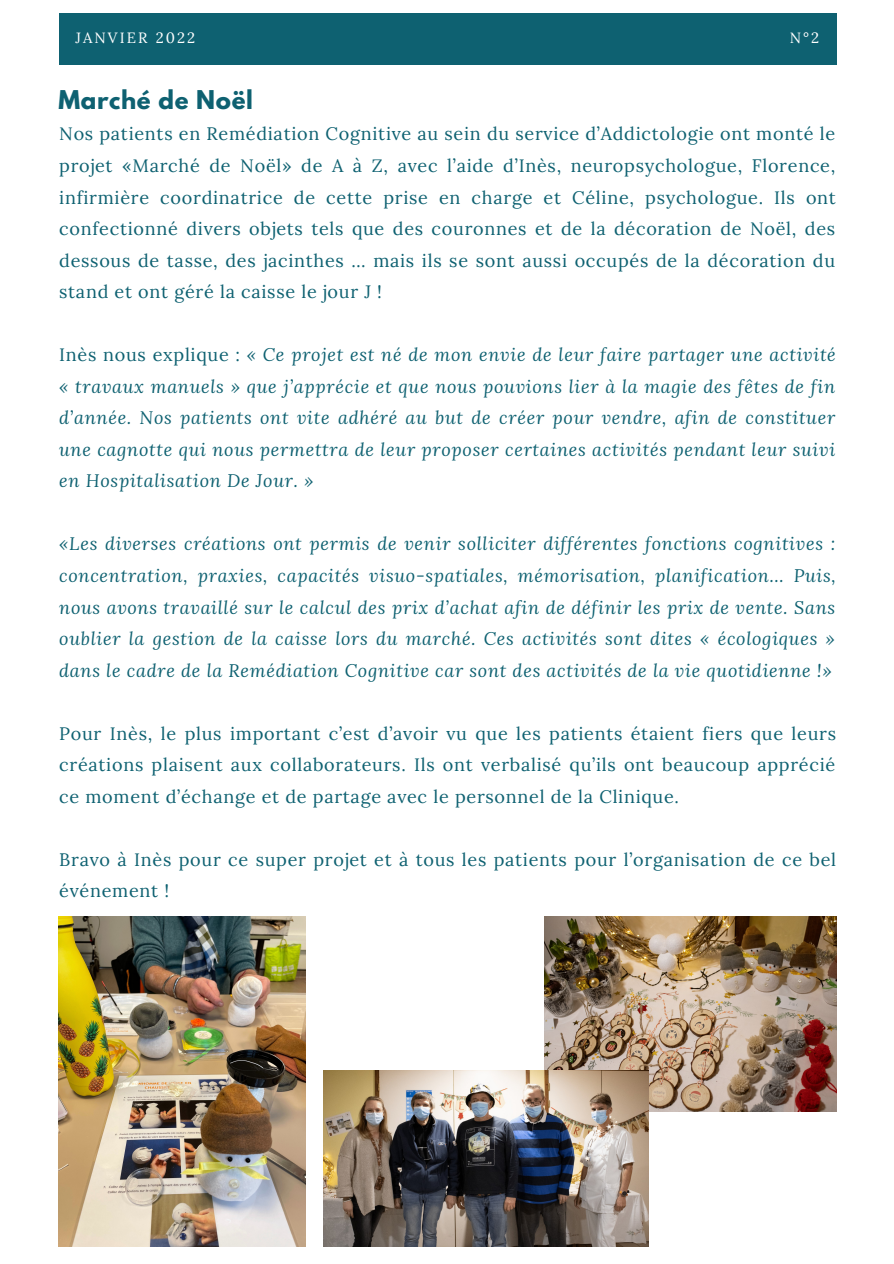
<style>
.page{position:relative;width:894px;height:1264px;background:#fff}
.page>*{position:absolute;margin:0;border:0;box-sizing:border-box;transform-origin:0 0}
.t1{font:700 22.95px "League Spartan";letter-spacing:.03em;color:#0e6171}
.t2{font:italic 18px/31.5px "Lora";letter-spacing:.04em;color:#0e6171;text-align:justify}
.t3{font:18px/31.5px "Lora";letter-spacing:.04em;color:#0e6171;text-align:justify}
.t4{font:14.85px "Lora";letter-spacing:.14em;color:#fff}
.s1{font-style:normal}
</style>
<div class="page">
<div style="left:59px;top:14px;width:777px;height:51px;background:#0e6171"></div>
<img style="left:58px;top:916px;width:247px;height:330px">
<img style="left:544px;top:916px;width:292px;height:195px">
<img style="left:323px;top:1070px;width:325px;height:176px">
<p class="t4" style="left:75px;top:28px;width:121px">JANVIER 2022</p>
<p class="t4" style="left:789px;top:28px;width:31px">N°2</p>
<p class="t1" style="left:58px;top:88px;width:196px">Marché de Noël</p>
<p class="t3" style="left:59px;top:118px;width:778px">Nos patients en Remédiation Cognitive au sein du service d’Addictologie ont monté le projet «Marché de Noël» de A à Z, avec l’aide d’Inès, neuropsychologue, Florence, infirmière coordinatrice de cette prise en charge et Céline, psychologue. Ils ont confectionné divers objets tels que des couronnes et de la décoration de Noël, des dessous de tasse, des jacinthes … mais ils se sont aussi occupés de la décoration du stand et ont géré la caisse le jour J !</p>
<p class="t2" style="left:59px;top:338px;width:778px"><span class="s1">Inès nous explique :</span> « Ce projet est né de mon envie de leur faire partager une activité « travaux manuels » que j’apprécie et que nous pouvions lier à la magie des fêtes de fin d’année. Nos patients ont vite adhéré au but de créer pour vendre, afin de constituer une cagnotte qui nous permettra de leur proposer certaines activités pendant leur suivi en Hospitalisation De Jour. »</p>
<p class="t2" style="left:59px;top:528px;width:778px">«Les diverses créations ont permis de venir solliciter différentes fonctions cognitives : concentration, praxies, capacités visuo-spatiales, mémorisation, planification… Puis, nous avons travaillé sur le calcul des prix d’achat afin de définir les prix de vente. Sans oublier la gestion de la caisse lors du marché. Ces activités sont dites « écologiques » dans le cadre de la Remédiation Cognitive car sont des activités de la vie quotidienne !»</p>
<p class="t3" style="left:59px;top:717px;width:778px">Pour Inès, le plus important c’est d’avoir vu que les patients étaient fiers que leurs créations plaisent aux collaborateurs. Ils ont verbalisé qu’ils ont beaucoup apprécié ce moment d’échange et de partage avec le personnel de la Clinique.</p>
<p class="t3" style="left:59px;top:843px;width:778px">Bravo à Inès pour ce super projet et à tous les patients pour l’organisation de ce bel événement !</p>
</div>
